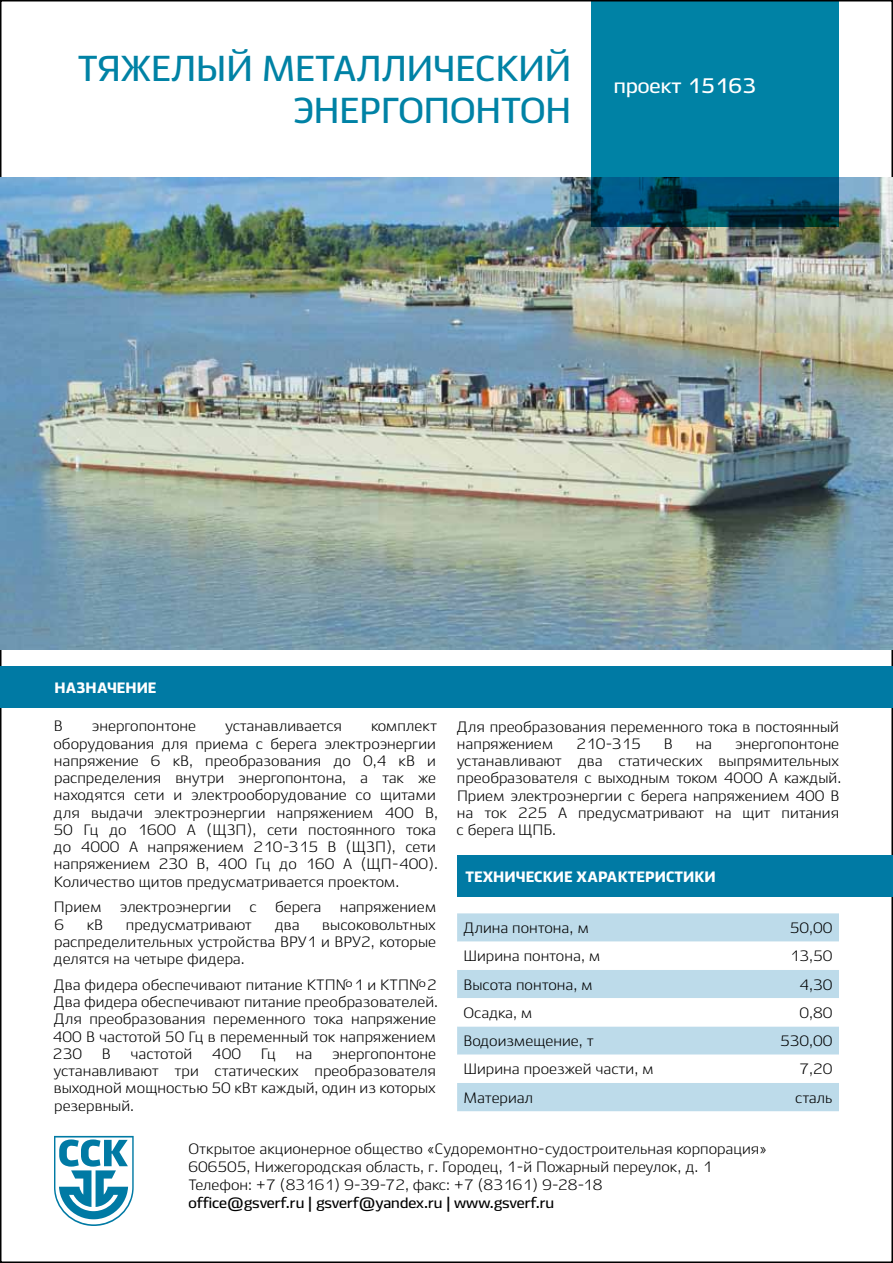
<style>
.page{position:relative;width:893px;height:1263px;background:#fff}
.page>*{position:absolute;margin:0;border:0;box-sizing:border-box;transform-origin:0 0}
.t1{font:700 36px/42px "Ekibastuz";color:#0082a5;text-align:right}
.t2{font:700 21px "Ekibastuz";color:#fff}
.t3{font:15px/17.2px "Ekibastuz";color:#000}
.t4{font:700 15px "Ekibastuz";color:#000}
.t5{font:900 15px "Ekibastuz";color:#fff}
</style>
<div class="page">
<svg style="left:54px;top:1136px;width:80px;height:90px"></svg>
<div style="left:0;top:666px;width:893px;height:42px;background:#007aa4"></div>
<div style="left:457px;top:856px;width:436px;height:41px;background:#007aa4"></div>
<div style="left:457px;top:913px;width:382px;height:198px;background:#bddbea"></div>
<svg style="left:457px;top:942px;width:382px;height:141px"></svg>
<img style="left:0;top:177px;width:893px;height:472px">
<svg style="left:591px;top:0;width:248px;height:227px;background:#007395"></svg>
<h1 class="t1" style="left:78px;top:47px;width:495px">ТЯЖЕЛЫЙ МЕТАЛЛИЧЕСКИЙ<br>ЭНЕРГОПОНТОН</h1>
<h2 class="t2" style="left:614px;top:73px;width:144px">проект 15163</h2>
<p class="t5" style="left:54px;top:679px;width:53px">НАЗНАЧЕ</p>
<p class="t5" style="left:126px;top:679px;width:22px">НИЕ</p>
<p class="t3" style="left:54px;top:717px;width:10px">В</p>
<p class="t3" style="left:92px;top:717px;width:106px">энергопонтоне</p>
<p class="t3" style="left:225px;top:717px;width:118px">устанавливается</p>
<p class="t3" style="left:53px;top:717px;width:386px;text-indent:318px">комплект оборудования для приема с берега электроэнергии напряжение 6 кВ, преобразования до 0,4 кВ и распределения внутри энергопонтона, а так же находятся сети и электрооборудование со щитами для выдачи электроэнергии напряжением 400 В, 50 Гц до 1600 А (ЩЗП), сети постоянного тока до 4000 А напряжением 210-315 В (ЩЗП), сети напряжением 230 В, 400 Гц до 160 А (ЩП-400).<br>Количество щитов предусматривается проектом.</p>
<p class="t3" style="left:54px;top:898px;width:384px">Прием электроэнергии с берега напряжением<br>6</p>
<p class="t3" style="left:87px;top:916px;width:18px">кВ</p>
<p class="t3" style="left:126px;top:916px;width:128px">предусматривают</p>
<p class="t3" style="left:275px;top:916px;width:27px">два</p>
<p class="t3" style="left:54px;top:916px;width:384px;text-align:justify;text-indent:269px">высоковольтных распределительных устройства ВРУ1 и ВРУ2, которые делятся на четыре фидера.</p>
<p class="t3" style="left:53px;top:976px;width:387px">Два фидера обеспечивают питание КТП№1 и КТП№2<br>Два фидера обеспечивают питание преобразователей.<br>Для преобразования переменного тока напряжение 400 В частотой 50 Гц в переменный ток напряжением 230</p>
<p class="t3" style="left:102px;top:1045px;width:10px">В</p>
<p class="t3" style="left:131px;top:1045px;width:63px">частотой</p>
<p class="t3" style="left:212px;top:1045px;width:31px">400</p>
<p class="t3" style="left:261px;top:1045px;width:17px">Гц</p>
<p class="t3" style="left:296px;top:1045px;width:18px">на</p>
<p class="t3" style="left:54px;top:1045px;width:384px;text-align:justify;text-indent:278px">энергопонтоне устанавливают три статических преобразователя выходной мощностью 50 кВт каждый, один из которых резервный.</p>
<p class="t3" style="left:457px;top:718px;width:383px">Для преобразования переменного тока в постоянный напряжением</p>
<p class="t3" style="left:576px;top:735px;width:66px">210-315</p>
<p class="t3" style="left:664px;top:735px;width:10px">В</p>
<p class="t3" style="left:696px;top:735px;width:18px">на</p>
<p class="t3" style="left:457px;top:735px;width:386px;text-indent:279px">энергопонтоне устанавливают два статических выпрямительных преобразователя с выходным током 4000 А каждый.<br>Прием электроэнергии с берега напряжением 400 В на ток 225 А предусматривают на щит питания с берега ЩПБ.</p>
<p class="t5" style="left:466px;top:868px;width:252px">Технические характеристики</p>
<p class="t3" style="left:463px;top:919px;width:127px">Длина понтона, м</p>
<p class="t3" style="left:790px;top:919px;width:44px">50,00</p>
<p class="t3" style="left:463px;top:947px;width:138px">Ширина понтона, м</p>
<p class="t3" style="left:790px;top:947px;width:44px">13,50</p>
<p class="t3" style="left:463px;top:976px;width:131px">Высота понтона, м</p>
<p class="t3" style="left:799px;top:976px;width:35px">4,30</p>
<p class="t3" style="left:463px;top:1004px;width:71px">Осадка, м</p>
<p class="t3" style="left:799px;top:1004px;width:35px">0,80</p>
<p class="t3" style="left:463px;top:1032px;width:132px">Водоизмещение, т</p>
<p class="t3" style="left:780px;top:1032px;width:54px">530,00</p>
<p class="t3" style="left:463px;top:1060px;width:192px">Ширина проезжей части, м</p>
<p class="t3" style="left:799px;top:1060px;width:35px">7,20</p>
<p class="t3" style="left:463px;top:1089px;width:71px">Материал</p>
<p class="t3" style="left:795px;top:1089px;width:39px">сталь</p>
<p class="t3" style="left:188px;top:1140px;width:580px;line-height:18px">Открытое акционерное общество «Судоремонтно-судостроительная корпорация»<br>606505, Нижегородская область, г. Городец, 1-й Пожарный переулок, д. 1<br>Телефон: +7 (83161) 9-39-72, факс: +7 (83161) 9-28-18</p>
<p class="t4" style="left:188px;top:1194px;width:367px">office@gsverf.ru | gsverf@yandex.ru | www.gsverf.ru</p>
</div>
